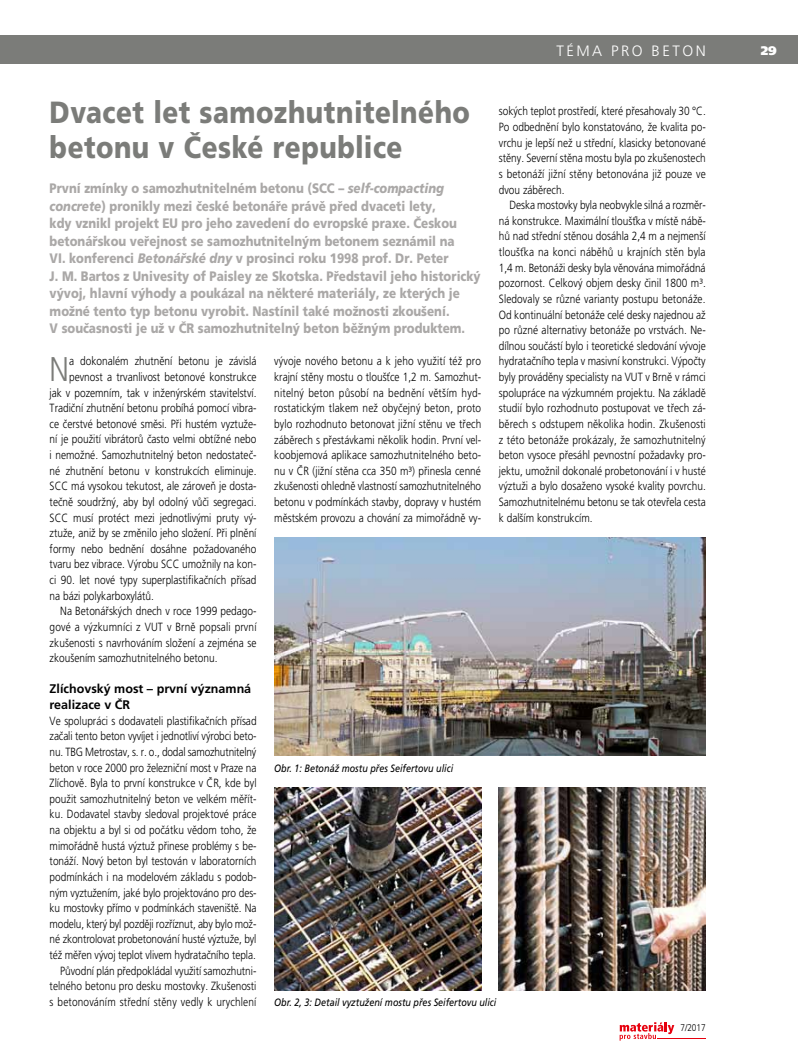
<style>
.page{position:relative;width:798px;height:1063px;background:#fff}
.page>*{position:absolute;margin:0;border:0;box-sizing:border-box;transform-origin:0 0}
.t1{font:34.25px "Frutiger CE Light";color:#7b7c79;scale:.85 1}
.t2{font:30.62px/35px "Frutiger CE Black";letter-spacing:.02em;color:#7b7c79;scale:.85 1}
.t3{font:15px "Frutiger CE Light";letter-spacing:.165em;color:#fff}
.t4{font:13.75px/17.5px "Frutiger CE Black";color:#aaa8a7;scale:.85 1}
.t5{font:700 12.5px/15.6px "Frutiger CE";color:#000}
.t6{font:900 12.5px "Frutiger CE Ultra";color:#fff}
.t7{font:11.88px/15.6px "Frutiger CE Light";color:#000;text-align:justify;scale:.85 1}
.t8{font:italic 10.62px "Frutiger CE";color:#000;scale:.85 1}
.t9{font:9.75px "Frutiger CE Light";color:#000;scale:.85 1}
.s1{font-style:italic}
</style>
<div class="page">
<svg style="left:619px;top:1022px;width:55px;height:19px"></svg>
<hr style="left:657px;top:1039px;width:48px;height:1px;background:#e7000e">
<div style="left:0;top:35px;width:797px;height:29px;background:#7b7c79"></div>
<img style="left:274px;top:537px;width:431px;height:219px">
<img style="left:274px;top:787px;width:207px;height:203px">
<img style="left:498px;top:787px;width:207px;height:203px">
<p class="t3" style="left:556px;top:42px;width:151px">Téma pro bet on</p>
<p class="t6" style="left:760px;top:43px;width:17px">29</p>
<h2 class="t2" style="left:50px;top:95px;width:496px">Dvacet let samozhutnitelného betonu v České republice</h2>
<p class="t4" style="left:50px;top:180px;width:508px">První zmínky o samozhutnitelném betonu (SCC – <span class="s1">self-compacting concrete</span>) pronikly mezi české betonáře právě před dvaceti lety,<br>kdy vznikl projekt EU pro jeho zavedení do evropské praxe. Českou betonářskou veřejnost se samozhutnitelným betonem seznámil na<br>VI. konferenci <span class="s1">Betonářské dny</span> v prosinci roku 1998 prof. Dr. Peter<br>J. M. Bartos z Univesity of Paisley ze Skotska. Představil jeho historický vývoj, hlavní výhody a poukázal na některé materiály, ze kterých je možné tento typ betonu vyrobit. Nastínil také možnosti zkoušení.<br>V současnosti je už v ČR samozhutnitelný beton běžným produktem.</p>
<h1 class="t1" style="left:50px;top:350px;width:19px">N</h1>
<p class="t7" style="left:69px;top:353px;width:222px">a dokonalém zhutnění betonu je závislá</p>
<p class="t7" style="left:498px;top:103px;width:245px">sokých teplot prostředí, které přesahovaly 30 °C.<br>Po odbednění bylo konstatováno, že kvalita po&shy;vrchu je lepší než u střední, klasicky betonované stěny. Severní stěna mostu byla po zkušenostech s betonáží jižní stěny betonována již pouze ve dvou záběrech.</p>
<p class="t7" style="left:498px;top:197px;width:245px;text-indent:11px">Deska mostovky byla neobvykle silná a rozměr&shy;ná konstrukce. Maximální tloušťka v místě nábě&shy;hů nad střední stěnou dosáhla 2,4 m a nejmenší tloušťka na konci náběhů u krajních stěn byla 1,4 m. Betonáži desky byla věnována mimořádná pozornost. Celkový objem desky činil 1800 m³.<br>Sledovaly se různé varianty postupu betonáže.<br>Od kontinuální betonáže celé desky najednou až po různé alternativy betonáže po vrstvách. Ne&shy;dílnou součástí bylo i teoretické sledování vývoje hydratačního tepla v masivní konstrukci. Výpočty byly prováděny specialisty na VUT v Brně v rámci spolupráce na výzkumném projektu. Na základě studií bylo rozhodnuto postupovat ve třech zá&shy;běrech s odstupem několika hodin. Zkušenosti z této betonáže prokázaly, že samozhutnitelný beton vysoce přesáhl pevnostní požadavky pro&shy;jektu, umožnil dokonalé probetonování i v husté výztuži a bylo dosaženo vysoké kvality povrchu.<br>Samozhutnitelnému betonu se tak otevřela cesta k dalším konstrukcím.</p>
<p class="t7" style="left:274px;top:353px;width:245px">vývoje nového betonu a k jeho využití též pro krajní stěny mostu o tloušťce 1,2 m. Samozhut&shy;nitelný beton působí na bednění větším hyd&shy;rostatickým tlakem než obyčejný beton, proto bylo rozhodnuto betonovat jižní stěnu ve třech záběrech s přestávkami několik hodin. První vel&shy;koobjemová aplikace samozhutnitelného beto&shy;nu v ČR (jižní stěna cca 350 m³) přinesla cenné zkušenosti ohledně vlastností samozhutnitelného betonu v podmínkách stavby, dopravy v hustém městském provozu a chování za mimořádně vy-</p>
<p class="t7" style="left:69px;top:369px;width:222px">pevnost a trvanlivost betonové konstrukce</p>
<p class="t7" style="left:50px;top:385px;width:245px">jak v pozemním, tak v inženýrském stavitelství.</p>
<p class="t7" style="left:50px;top:400px;width:245px">Tradiční zhutnění betonu probíhá pomocí vibra-</p>
<p class="t7" style="left:50px;top:416px;width:245px">ce čerstvé betonové směsi. Při hustém vyztuže-</p>
<p class="t7" style="left:50px;top:431px;width:245px">ní je použití vibrátorů často velmi obtížné nebo</p>
<p class="t7" style="left:50px;top:447px;width:245px">i nemožné. Samozhutnitelný beton nedostateč-</p>
<p class="t7" style="left:50px;top:463px;width:245px">né zhutnění betonu v konstrukcích eliminuje.</p>
<p class="t7" style="left:50px;top:478px;width:245px">SCC má vysokou tekutost, ale zároveň je dosta-</p>
<p class="t7" style="left:50px;top:494px;width:245px">tečně soudržný, aby byl odolný vůči segregaci.</p>
<p class="t7" style="left:50px;top:510px;width:245px">SCC musí protéct mezi jednotlivými pruty vý-</p>
<p class="t7" style="left:50px;top:525px;width:245px">ztuže, aniž by se změnilo jeho složení. Při plnění</p>
<p class="t7" style="left:50px;top:541px;width:245px">formy nebo bednění dosáhne požadovaného</p>
<p class="t7" style="left:50px;top:557px;width:245px">tvaru bez vibrace. Výrobu SCC umožnily na kon-</p>
<p class="t7" style="left:50px;top:572px;width:245px">ci 90. let nové typy superplastifikačních přísad</p>
<p class="t7" style="left:50px;top:588px;width:124px">na bázi polykarboxylátů.</p>
<p class="t7" style="left:60px;top:603px;width:232px">Na Betonářských dnech v roce 1999 pedago-</p>
<p class="t7" style="left:50px;top:619px;width:245px">gové a výzkumníci z VUT v Brně popsali první</p>
<p class="t7" style="left:50px;top:635px;width:245px">zkušenosti s navrhováním složení a zejména se</p>
<p class="t7" style="left:50px;top:650px;width:199px">zkoušením samozhutnitelného betonu.</p>
<p class="t5" style="left:50px;top:681px;width:203px">Zlíchovský most – první významná realizace v ČR</p>
<p class="t7" style="left:50px;top:713px;width:245px;text-align:right">Ve spolupráci s dodavateli plastifikačních přísad začali tento beton vyvíjet i jednotliví výrobci beto&shy;nu. TBG Metrostav, s. r. o., dodal samozhutnitelný beton v roce 2000 pro železniční most v Praze na Zlíchově. Byla to první konstrukce v ČR, kde byl použit samozhutnitelný beton ve velkém měřít&shy;ku. Dodavatel stavby sledoval projektové práce na objektu a byl si od počátku vědom toho, že mimořádně hustá výztuž přinese problémy s be&shy;tonáží. Nový beton byl testován v laboratorních podmínkách i na modelovém základu s podob&shy;ným vyztužením, jaké bylo projektováno pro des&shy;ku mostovky přímo v podmínkách staveniště. Na modelu, který byl později rozříznut, aby bylo mož&shy;né zkontrolovat probetonování husté výztuže, byl též měřen vývoj teplot vlivem hydratačního tepla.<br>Původní plán předpokládal využití samozhutni&shy;telného betonu pro desku mostovky. Zkušenosti s betonováním střední stěny vedly k urychlení</p>
<p class="t8" style="left:274px;top:762px;width:212px">Obr. 1: Betonáž mostu přes Seifertovu ulici</p>
<p class="t8" style="left:274px;top:996px;width:263px">Obr. 2, 3: Detail vyztužení mostu přes Seifertovu ulici</p>
<p class="t9" style="left:680px;top:1022px;width:31px">7/2017</p>
</div>
